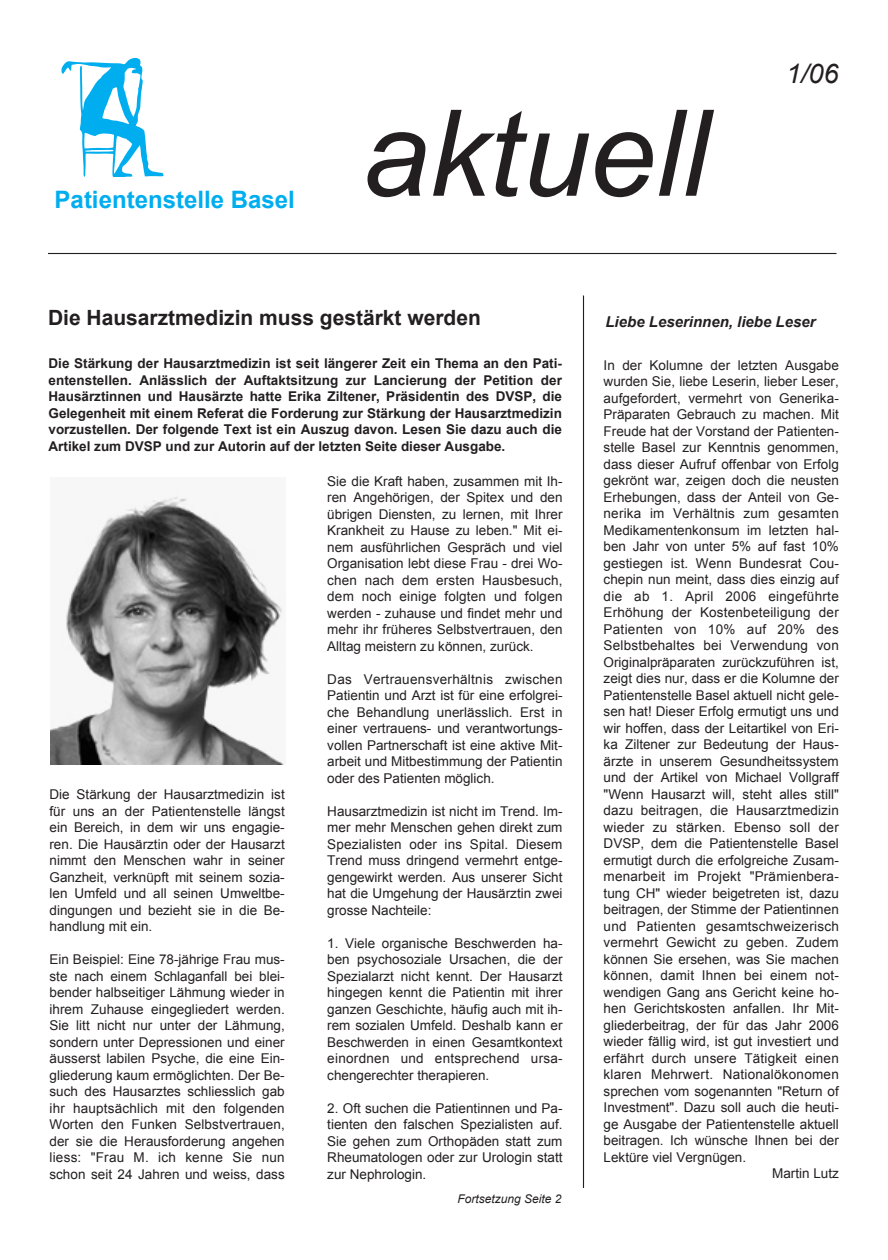
<style>
.page{position:relative;width:888px;height:1260px;background:#fff}
.page>*{position:absolute;margin:0;border:0;box-sizing:border-box;transform-origin:0 0}
.t1{font:italic 120px "Arial";color:#231f20}
.t2{font:italic 27px "Arial";color:#231f20}
.t3{font:700 24px "Arial";color:#00aeef}
.t4{font:700 21px "Arial";color:#231f20}
.t5{font:italic 700 15px "Arial";color:#231f20}
.t6{font:13.5px/16.5px "Arial";color:#231f20;text-align:justify}
.t7{font:700 13.5px/16.5px "Arial";color:#231f20;text-align:justify}
.t8{font:13.5px "Arial";letter-spacing:.02em;color:#231f20}
.t9{font:italic 12px "Arial";color:#231f20}
</style>
<div class="page">
<hr style="left:48px;top:253px;width:788px;height:1px;background:#231f20">
<hr style="left:583px;top:296px;width:1px;height:892px;background:#231f20">
<svg style="left:61px;top:57px;width:103px;height:120px"></svg>
<img style="left:50px;top:496px;width:234px;height:269px">
<p class="t3" style="left:55px;top:183px;width:242px">Patientenstelle Basel</p>
<p class="t1" style="left:362px;top:76px;width:348px">aktuell</p>
<p class="t2" style="left:786px;top:56px;width:54px">1/06</p>
<p class="t4" style="left:48px;top:304px;width:434px">Die Hausarztmedizin muss gestärkt werden</p>
<p class="t5" style="left:606px;top:312px;width:212px">Liebe Leserinnen, liebe Leser</p>
<p class="t7" style="left:49px;top:356px;width:515px">Die Stärkung der Hausarztmedizin ist seit längerer Zeit ein Thema an den Pati&shy;entenstellen. Anlässlich der Auftaktsitzung zur Lancierung der Petition der Hausärztinnen und Hausärzte hatte Erika Ziltener, Präsidentin des DVSP, die Gelegenheit mit einem Referat die Forderung zur Stärkung der Hausarztmedizin vorzustellen. Der folgende Text ist ein Auszug davon. Lesen Sie dazu auch die Artikel zum DVSP und zur Autorin auf der letzten Seite dieser Ausgabe.</p>
<p class="t6" style="left:49px;top:787px;width:237px">Die Stärkung der Hausarztmedizin ist für uns an der Patientenstelle längst ein Bereich, in dem wir uns engagie&shy;ren. Die Hausärztin oder der Hausarzt nimmt den Menschen wahr in seiner Ganzheit, verknüpft mit seinem sozia&shy;len Umfeld und all seinen Umweltbe&shy;dingungen und bezieht sie in die Be&shy;handlung mit ein.</p>
<p class="t6" style="left:49px;top:952px;width:237px">Ein Beispiel: Eine 78-jährige Frau mus&shy;ste nach einem Schlaganfall bei blei&shy;bender halbseitiger Lähmung wieder in ihrem Zuhause eingegliedert werden.<br>Sie litt nicht nur unter der Lähmung, sondern unter Depressionen und einer äusserst labilen Psyche, die eine Ein&shy;gliederung kaum ermöglichten. Der Be&shy;such des Hausarztes schliesslich gab ihr hauptsächlich mit den folgenden Worten den Funken Selbstvertrauen, der sie die Herausforderung angehen liess: "Frau M. ich kenne Sie nun schon seit 24 Jahren und weiss, dass</p>
<p class="t6" style="left:327px;top:473px;width:237px">Sie die Kraft haben, zusammen mit Ih&shy;ren Angehörigen, der Spitex und den übrigen Diensten, zu lernen, mit Ihrer Krankheit zu Hause zu leben." Mit ei&shy;nem ausführlichen Gespräch und viel Organisation lebt diese Frau - drei Wo&shy;chen nach dem ersten Hausbesuch, dem noch einige folgten und folgen werden - zuhause und findet mehr und mehr ihr früheres Selbstvertrauen, den Alltag meistern zu können, zurück.</p>
<p class="t6" style="left:327px;top:671px;width:237px">Das Vertrauensverhältnis zwischen Patientin und Arzt ist für eine erfolgrei&shy;che Behandlung unerlässlich. Erst in einer vertrauens- und verantwortungs&shy;vollen Partnerschaft ist eine aktive Mit&shy;arbeit und Mitbestimmung der Patientin oder des Patienten möglich.</p>
<p class="t6" style="left:327px;top:803px;width:237px">Hausarztmedizin ist nicht im Trend. Im&shy;mer mehr Menschen gehen direkt zum Spezialisten oder ins Spital. Diesem Trend muss dringend vermehrt entge&shy;gengewirkt werden. Aus unserer Sicht hat die Umgehung der Hausärztin zwei grosse Nachteile:</p>
<p class="t6" style="left:327px;top:935px;width:237px">1. Viele organische Beschwerden ha&shy;ben psychosoziale Ursachen, die der Spezialarzt nicht kennt. Der Hausarzt hingegen kennt die Patientin mit ihrer ganzen Geschichte, häufig auch mit ih&shy;rem sozialen Umfeld. Deshalb kann er Beschwerden in einen Gesamtkontext einordnen und entsprechend ursa&shy;chengerechter therapieren.</p>
<p class="t6" style="left:327px;top:1100px;width:237px">2. Oft suchen die Patientinnen und Pa&shy;tienten den falschen Spezialisten auf.<br>Sie gehen zum Orthopäden statt zum Rheumatologen oder zur Urologin statt zur Nephrologin.</p>
<p class="t9" style="left:458px;top:1191px;width:106px">Fortsetzung Seite 2</p>
<p class="t6" style="left:604px;top:357px;width:237px">In der Kolumne der letzten Ausgabe</p>
<p class="t6" style="left:604px;top:374px;width:237px">wurden Sie, liebe Leserin, lieber Leser,</p>
<p class="t6" style="left:604px;top:390px;width:237px">aufgefordert, vermehrt von Generika-</p>
<p class="t6" style="left:604px;top:407px;width:237px">Präparaten Gebrauch zu machen. Mit</p>
<p class="t6" style="left:604px;top:423px;width:237px">Freude hat der Vorstand der Patienten-</p>
<p class="t6" style="left:604px;top:440px;width:237px">stelle Basel zur Kenntnis genommen,</p>
<p class="t6" style="left:604px;top:456px;width:237px">dass dieser Aufruf offenbar von Erfolg</p>
<p class="t6" style="left:604px;top:473px;width:237px">gekrönt war, zeigen doch die neusten</p>
<p class="t6" style="left:604px;top:489px;width:237px">Erhebungen, dass der Anteil von Ge-</p>
<p class="t6" style="left:604px;top:506px;width:237px">nerika im Verhältnis zum gesamten</p>
<p class="t6" style="left:604px;top:522px;width:237px">Medikamentenkonsum im letzten hal-</p>
<p class="t6" style="left:604px;top:539px;width:237px">ben Jahr von unter 5% auf fast 10%</p>
<p class="t6" style="left:604px;top:555px;width:237px">gestiegen ist. Wenn Bundesrat Cou-</p>
<p class="t6" style="left:604px;top:572px;width:237px">chepin nun meint, dass dies einzig auf</p>
<p class="t8" style="left:604px;top:587px;width:237px">die ab 1. April 2006 eingeführte</p>
<p class="t6" style="left:604px;top:605px;width:237px">Erhöhung der Kostenbeteiligung der</p>
<p class="t8" style="left:604px;top:620px;width:237px">Patienten von 10% auf 20% des</p>
<p class="t6" style="left:604px;top:638px;width:237px">Selbstbehaltes bei Verwendung von</p>
<p class="t6" style="left:604px;top:654px;width:237px">Originalpräparaten zurückzuführen ist,</p>
<p class="t6" style="left:604px;top:671px;width:237px">zeigt dies nur, dass er die Kolumne der</p>
<p class="t6" style="left:604px;top:687px;width:237px">Patientenstelle Basel aktuell nicht gele-</p>
<p class="t6" style="left:604px;top:704px;width:237px">sen hat! Dieser Erfolg ermutigt uns und</p>
<p class="t6" style="left:604px;top:720px;width:237px">wir hoffen, dass der Leitartikel von Eri-</p>
<p class="t6" style="left:604px;top:737px;width:237px">ka Ziltener zur Bedeutung der Haus-</p>
<p class="t6" style="left:604px;top:753px;width:237px">ärzte in unserem Gesundheitssystem</p>
<p class="t6" style="left:604px;top:770px;width:237px">und der Artikel von Michael Vollgraff</p>
<p class="t6" style="left:604px;top:786px;width:237px">"Wenn Hausarzt will, steht alles still"</p>
<p class="t6" style="left:604px;top:803px;width:237px">dazu beitragen, die Hausarztmedizin</p>
<p class="t6" style="left:604px;top:819px;width:237px">wieder zu stärken. Ebenso soll der</p>
<p class="t6" style="left:604px;top:836px;width:237px">DVSP, dem die Patientenstelle Basel</p>
<p class="t6" style="left:604px;top:852px;width:237px">ermutigt durch die erfolgreiche Zusam-</p>
<p class="t6" style="left:604px;top:869px;width:237px">menarbeit im Projekt "Prämienbera-</p>
<p class="t6" style="left:604px;top:885px;width:237px">tung CH" wieder beigetreten ist, dazu</p>
<p class="t6" style="left:604px;top:902px;width:237px">beitragen, der Stimme der Patientinnen</p>
<p class="t8" style="left:604px;top:917px;width:237px">und Patienten gesamtschweizerisch</p>
<p class="t6" style="left:604px;top:935px;width:237px">vermehrt Gewicht zu geben. Zudem</p>
<p class="t6" style="left:604px;top:951px;width:237px">können Sie ersehen, was Sie machen</p>
<p class="t6" style="left:604px;top:968px;width:237px">können, damit Ihnen bei einem not-</p>
<p class="t6" style="left:604px;top:984px;width:237px">wendigen Gang ans Gericht keine ho-</p>
<p class="t6" style="left:604px;top:1001px;width:237px">hen Gerichtskosten anfallen. Ihr Mit-</p>
<p class="t6" style="left:604px;top:1017px;width:237px">gliederbeitrag, der für das Jahr 2006</p>
<p class="t6" style="left:604px;top:1034px;width:237px">wieder fällig wird, ist gut investiert und</p>
<p class="t6" style="left:604px;top:1050px;width:237px">erfährt durch unsere Tätigkeit einen</p>
<p class="t8" style="left:604px;top:1066px;width:237px">klaren Mehrwert. Nationalökonomen</p>
<p class="t6" style="left:604px;top:1083px;width:237px">sprechen vom sogenannten "Return of</p>
<p class="t6" style="left:604px;top:1100px;width:237px">Investment". Dazu soll auch die heuti-</p>
<p class="t6" style="left:604px;top:1116px;width:237px">ge Ausgabe der Patientenstelle aktuell</p>
<p class="t6" style="left:604px;top:1133px;width:237px">beitragen. Ich wünsche Ihnen bei der</p>
<p class="t6" style="left:604px;top:1149px;width:144px">Lektüre viel Vergnügen.</p>
<p class="t6" style="left:772px;top:1166px;width:68px">Martin Lutz</p>
</div>
